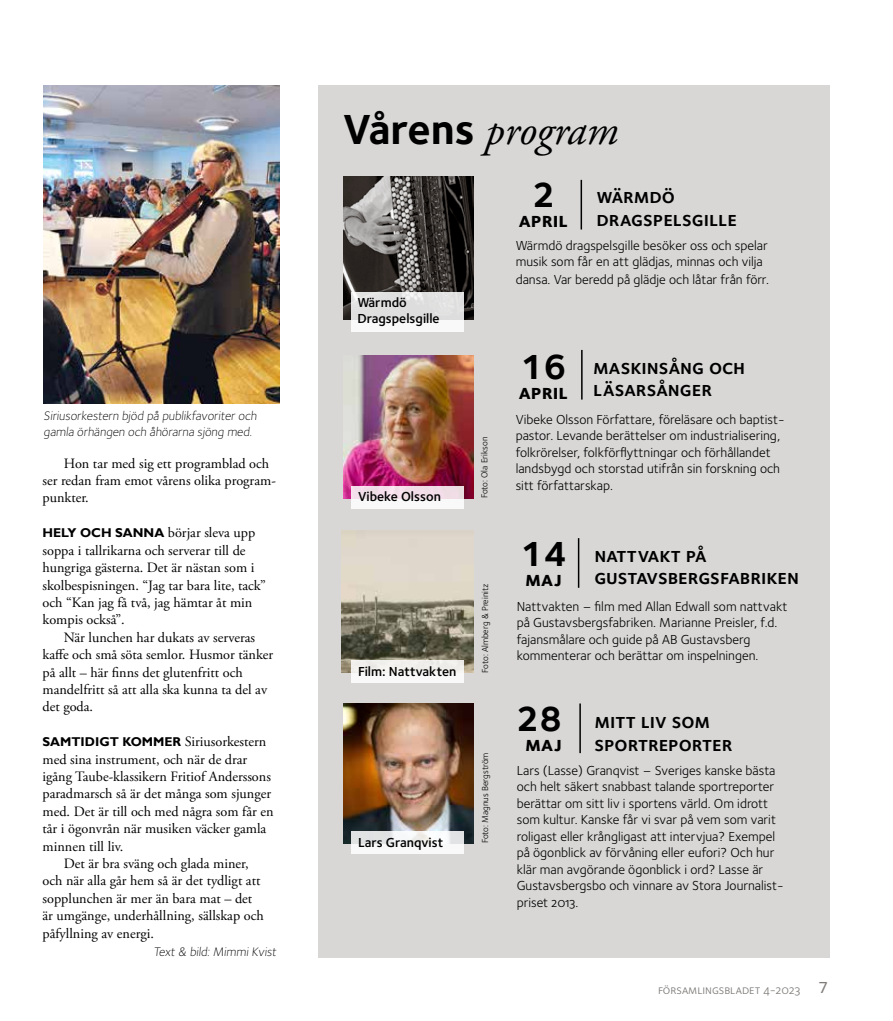
<style>
.page{position:relative;width:893px;height:1021px;background:#fff}
.page>*{position:absolute;margin:0;border:0;box-sizing:border-box;transform-origin:0 0}
.t1{font:italic 43.5px "Adobe Garamond Pro";color:#000}
.t2{font:600 21px/22.5px "Foundry Sterling OT3";color:#000}
.t3{font:700 21px "Foundry Sterling OT3";color:#000}
.t4{font:14.25px/17.4px "Adobe Garamond Pro";color:#000}
.t5{font:13.5px/16.5px "Foundry Sterling OT3";color:#000}
.t6{font:600 13.5px/16.2px "Foundry Sterling OT3";color:#000}
.t7{font:300 12.75px/15.3px "Foundry Sterling OT3";color:#000}
.t8{font:700 12.75px "Gill Sans";color:#000}
.t9{font:12.75px "Foundry Sterling OT3";color:#7f7c7a}
.t10{font:9px "Foundry Sterling OT3";letter-spacing:-.005em;color:#000}
.s1{font-family:"Gill Sans";font-weight:700;font-size:12.75px}
.s2{font-family:"Adobe Garamond Pro";font-weight:400;font-size:14.25px}
.s3{font-family:"Foundry Sterling OT3";font-weight:700;font-style:normal}
.s4{font-weight:700;font-size:36px}
.s5{font-weight:500;font-size:16.5px}
</style>
<div class="page">
<div style="left:318px;top:85px;width:512px;height:872px;background:#d8d7d6"></div>
<img style="left:44px;top:85px;width:235px;height:318px">
<img style="left:343px;top:176px;width:131px;height:143px">
<hr style="left:581px;top:180px;width:1px;height:49px;background:#000">
<img style="left:343px;top:355px;width:131px;height:143px">
<hr style="left:581px;top:350px;width:2px;height:49px;background:#000">
<hr style="left:578px;top:538px;width:1px;height:49px;background:#000">
<img style="left:341px;top:530px;width:133px;height:143px">
<hr style="left:579px;top:703px;width:2px;height:50px;background:#000">
<img style="left:343px;top:703px;width:131px;height:140px">
<svg style="left:351px;top:292px;width:113px;height:40px;fill:#e2e1e1"></svg>
<div style="left:351px;top:660px;width:113px;height:23px;background:#f6f5f1"></div>
<svg style="left:351px;top:831px;width:113px;height:23px;fill:#f9f9f9"></svg>
<div style="left:351px;top:486px;width:113px;height:22px;background:linear-gradient(to bottom,#efd3e1,#fafafa)"></div>
<p class="t7" style="left:44px;top:407px;width:217px">Siriusorkestern bjöd på publikfavoriter och gamla örhängen och åhörarna sjöng med.</p>
<p class="t4" style="left:43px;top:455px;width:235px;text-indent:21px">Hon tar med sig ett programblad och ser redan fram emot vårens olika program&shy;punkter.</p>
<p class="t4" style="left:43px;top:524px;width:225px"><span class="s1">HELY OCH SANNA</span> börjar sleva upp soppa i tallrikarna och serverar till de hungriga gästerna. Det är nästan som i skolbespisningen. “Jag tar bara lite, tack” och “Kan jag få två, jag hämtar åt min kompis också”.</p>
<p class="t4" style="left:43px;top:629px;width:232px;text-indent:21px">När lunchen har dukats av serveras kaffe och små söta semlor. Husmor tänker på allt – här finns det glutenfritt och mandelfritt så att alla ska kunna ta del av det goda.</p>
<p class="t8" style="left:43px;top:734px;width:225px">SAMTIDIGT KOMMER <span class="s2">Siriusorkestern</span></p>
<p class="t4" style="left:43px;top:751px;width:206px">med sina instrument, och när de drar</p>
<p class="t4" style="left:43px;top:768px;width:230px">igång Taube-klassikern Fritiof Anderssons</p>
<p class="t4" style="left:43px;top:785px;width:230px">paradmarsch så är det många som sjunger</p>
<p class="t4" style="left:43px;top:803px;width:232px">med. Det är till och med några som får en</p>
<p class="t4" style="left:43px;top:820px;width:225px">tår i ögonvrån när musiken väcker gamla</p>
<p class="t4" style="left:43px;top:838px;width:82px">minnen till liv.</p>
<p class="t4" style="left:64px;top:855px;width:186px">Det är bra sväng och glada miner,</p>
<p class="t4" style="left:43px;top:872px;width:219px">och när alla går hem så är det tydligt att</p>
<p class="t4" style="left:43px;top:890px;width:211px">sopplunchen är mer än bara mat – det</p>
<p class="t4" style="left:43px;top:907px;width:223px">är umgänge, underhållning, sällskap och</p>
<p class="t4" style="left:43px;top:924px;width:113px">påfyllning av energi.</p>
<p class="t7" style="left:153px;top:943px;width:127px">Text &amp; bild: Mimmi Kvist</p>
<h1 class="t1" style="left:343px;top:104px;width:277px"><span class="s3">Vårens</span> program</h1>
<p class="t6" style="left:357px;top:293px;width:84px">Wärmdö<br>Dragspelsgille</p>
<p class="t6" style="left:358px;top:488px;width:84px">Vibeke Olsson</p>
<p class="t10" style="left:478px;top:498px;width:63px;rotate:-90deg">Foto: Ola Erikson</p>
<p class="t6" style="left:358px;top:662px;width:100px">Film: Nattvakten</p>
<p class="t10" style="left:478px;top:673px;width:91px;rotate:-90deg">Foto: Almberg &amp; Preinitz</p>
<p class="t6" style="left:358px;top:833px;width:87px">Lars Granqvist</p>
<p class="t10" style="left:478px;top:843px;width:92px;rotate:-90deg">Foto: Magnus Bergström</p>
<h2 class="t2" style="left:596px;top:183px;width:142px;text-indent:-64px"><span class="s4">2</span> wärmdö dragspelsgille</h2>
<p class="t5" style="left:516px;top:236px;width:255px">Wärmdö dragspelsgille besöker oss och spelar musik som får en att glädjas, minnas och vilja dansa. Var beredd på glädje och låtar från förr.</p>
<h2 class="t3" style="left:519px;top:203px;width:51px">april</h2>
<h2 class="t2" style="left:593px;top:354px;width:153px;text-indent:-73px"><span class="s4">16</span> maskinsång och läsarsånger</h2>
<p class="t5" style="left:516px;top:410px;width:270px">Vibeke Olsson Författare, föreläsare och baptist&shy;pastor. Levande berättelser om industrialisering, folkrörelser, folkförflyttningar och förhållandet landsbygd och storstad utifrån sin forskning och sitt författarskap.</p>
<h2 class="t3" style="left:519px;top:375px;width:51px">april</h2>
<h2 class="t2" style="left:594px;top:542px;width:206px;text-indent:-74px"><span class="s4">14</span> nattvakt på gustavsbergsfabriken</h2>
<p class="t5" style="left:517px;top:597px;width:272px">Nattvakten – film med Allan Edwall som nattvakt på Gustavsbergsfabriken. Marianne Preisler, f.d. fajansmålare och guide på AB Gustavsberg kommenterar och berättar om inspelningen.</p>
<h2 class="t3" style="left:525px;top:562px;width:38px">maj</h2>
<h2 class="t2" style="left:594px;top:708px;width:140px;text-indent:-78px"><span class="s4">28</span> mitt liv som sportreporter</h2>
<p class="t5" style="left:517px;top:761px;width:269px">Lars (Lasse) Granqvist – Sveriges kanske bästa och helt säkert snabbast talande sportreporter berättar om sitt liv i sportens värld. Om idrott som kultur. Kanske får vi svar på vem som varit roligast eller krångligast att intervjua? Exempel på ögonblick av förvåning eller eufori? Och hur klär man avgörande ögonblick i ord? Lasse är Gustavsbergsbo och vinnare av Stora Journalist&shy;priset 2013.</p>
<h2 class="t3" style="left:525px;top:727px;width:38px">maj</h2>
<p class="t9" style="left:658px;top:979px;width:172px">församlingsbladet 4-2023 <span class="s5">7</span></p>
</div>
